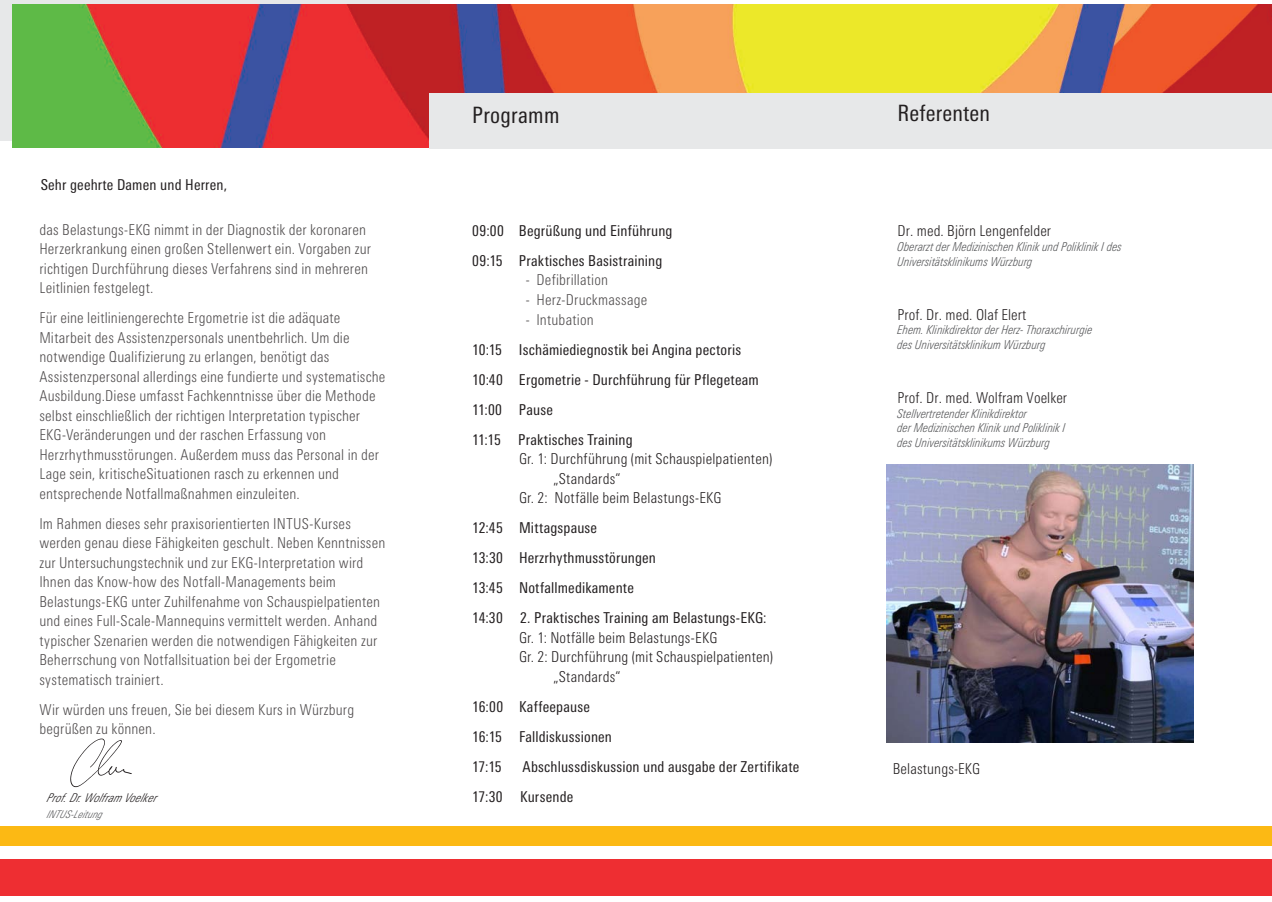
<style>
.page{position:relative;width:1272px;height:902px;background:#fff}
.page>*{position:absolute;margin:0;border:0;box-sizing:border-box;transform-origin:0 0}
.t1{font:condensed 22.5px "LT Univers";letter-spacing:.005em;color:#231f20}
.t2{font:300 condensed 15px/19.5px "LT Univers";letter-spacing:.01em;color:rgb(35 31 32/.8)}
.t3{font:condensed 15px/30px "LT Univers";letter-spacing:.01em;color:#231f20}
.t4{font:300 condensed 15px "LT Univers";letter-spacing:.01em;color:#231f20}
.t5{font:italic 300 condensed 12.3px/14.7px "LT Univers";letter-spacing:.005em;color:#57585a}
.t6{font:italic 300 condensed 12px "LT Univers";letter-spacing:.015em;color:#231f20}
.t7{font:italic 300 condensed 10.5px "LT Univers";color:#57585a}
</style>
<div class="page">
<div style="left:0;top:0;width:429px;height:141px;background:#e7e8e9"></div>
<img style="left:13px;top:4px;width:1258px;height:143px">
<div style="left:429px;top:93px;width:842px;height:55px;background:#e7e8e9"></div>
<div style="left:0;top:826px;width:1271px;height:19px;background:#fcb914"></div>
<div style="left:0;top:859px;width:1271px;height:36px;background:#ee2e32"></div>
<img style="left:70px;top:738px;width:62px;height:50px">
<img style="left:886px;top:464px;width:306px;height:278px">
<p class="t3" style="left:41px;top:170px;width:188px">Sehr geehrte Damen und Herren,</p>
<p class="t2" style="left:39px;top:219px;width:333px">das Belastungs-EKG nimmt in der Diagnostik der koronaren Herzerkrankung einen großen Stellenwert ein. Vorgaben zur richtigen Durchführung dieses Verfahrens sind in mehreren Leitlinien festgelegt.</p>
<p class="t2" style="left:39px;top:308px;width:347px">Für eine leitliniengerechte Ergometrie ist die adäquate Mitarbeit des Assistenzpersonals unentbehrlich. Um die notwendige Qualifizierung zu erlangen, benötigt das Assistenzpersonal allerdings eine fundierte und systematische Ausbildung.Diese umfasst Fachkenntnisse über die Methode selbst einschließlich der richtigen Interpretation typischer EKG-Veränderungen und der raschen Erfassung von Herzrhythmusstörungen. Außerdem muss das Personal in der Lage sein, kritischeSituationen rasch zu erkennen und entsprechende Notfallmaßnahmen einzuleiten.</p>
<p class="t2" style="left:39px;top:513px;width:347px">Im Rahmen dieses sehr praxisorientierten INTUS-Kurses werden genau diese Fähigkeiten geschult. Neben Kenntnissen zur Untersuchungstechnik und zur EKG-Interpretation wird Ihnen das Know-how des Notfall-Managements beim Belastungs-EKG unter Zuhilfenahme von Schauspielpatienten und eines Full-Scale-Mannequins vermittelt werden. Anhand typischer Szenarien werden die notwendigen Fähigkeiten zur Beherrschung von Notfallsituation bei der Ergometrie systematisch trainiert.</p>
<p class="t2" style="left:39px;top:699px;width:316px">Wir würden uns freuen, Sie bei diesem Kurs in Würzburg begrüßen zu können.</p>
<p class="t6" style="left:47px;top:790px;width:114px">Prof.Dr.Wolfram Voelker</p>
<p class="t7" style="left:47px;top:807px;width:57px">INTUS-Leitung</p>
<h1 class="t1" style="left:472px;top:101px;width:89px">Programm</h1>
<h1 class="t1" style="left:897px;top:100px;width:94px">Referenten</h1>
<p class="t3" style="left:472px;top:215px;width:202px">09:00 Begrüßung und Einführung<br>09:15 Praktisches Basistraining</p>
<p class="t2" style="left:525px;top:270px;width:84px">- Defibrillation</p>
<p class="t2" style="left:525px;top:290px;width:123px">- Herz-Druckmassage</p>
<p class="t2" style="left:525px;top:309px;width:70px">- Intubation</p>
<p class="t3" style="left:472px;top:334px;width:288px">10:15 Ischämiediegnostik bei Angina pectoris 10:40 Ergometrie - Durchführung für Pflegeteam 11:00 Pause<br>11:15 Praktisches Training</p>
<p class="t4" style="left:519px;top:450px;width:255px">Gr. 1: Durchführung (mit Schauspielpatienten)</p>
<p class="t4" style="left:553px;top:469px;width:69px">„Standards“</p>
<p class="t4" style="left:519px;top:489px;width:204px">Gr. 2: Notfälle beim Belastungs-EKG</p>
<p class="t3" style="left:472px;top:512px;width:296px">12:45 Mittagspause<br>13:30 Herzrhythmusstörungen<br>13:45 Notfallmedikamente<br>14:30 2. Praktisches Training am Belastungs-EKG:</p>
<p class="t4" style="left:519px;top:628px;width:200px">Gr. 1: Notfälle beim Belastungs-EKG</p>
<p class="t4" style="left:519px;top:648px;width:255px">Gr. 2: Durchführung (mit Schauspielpatienten)</p>
<p class="t4" style="left:553px;top:667px;width:69px">„Standards“</p>
<p class="t3" style="left:472px;top:691px;width:141px">16:00 Kaffeepause<br>16:15 Falldiskussionen<br>17:15</p>
<p class="t3" style="left:472px;top:751px;width:329px;text-indent:50px">Abschlussdiskussion und ausgabe der Zertifikate<br>17:30 Kursende</p>
<p class="t4" style="left:897px;top:222px;width:155px">Dr. med. Björn Lengenfelder</p>
<p class="t5" style="left:897px;top:239px;width:226px">Oberarzt der Medizinischen Klinik und Poliklinik I des<br>Universitätsklinikums Würzburg</p>
<p class="t4" style="left:897px;top:305px;width:130px">Prof. Dr. med. Olaf Elert</p>
<p class="t5" style="left:897px;top:322px;width:196px">Ehem. Klinikdirektor der Herz- Thoraxchirurgie des Universitätsklinikum Würzburg</p>
<p class="t4" style="left:897px;top:389px;width:171px">Prof. Dr. med. Wolfram Voelker</p>
<p class="t5" style="left:897px;top:406px;width:169px">Stellvertretender Klinikdirektor<br>der Medizinischen Klinik und Poliklinik I des Universitätsklinikums Würzburg</p>
<p class="t4" style="left:892px;top:760px;width:89px">Belastungs-EKG</p>
</div>
